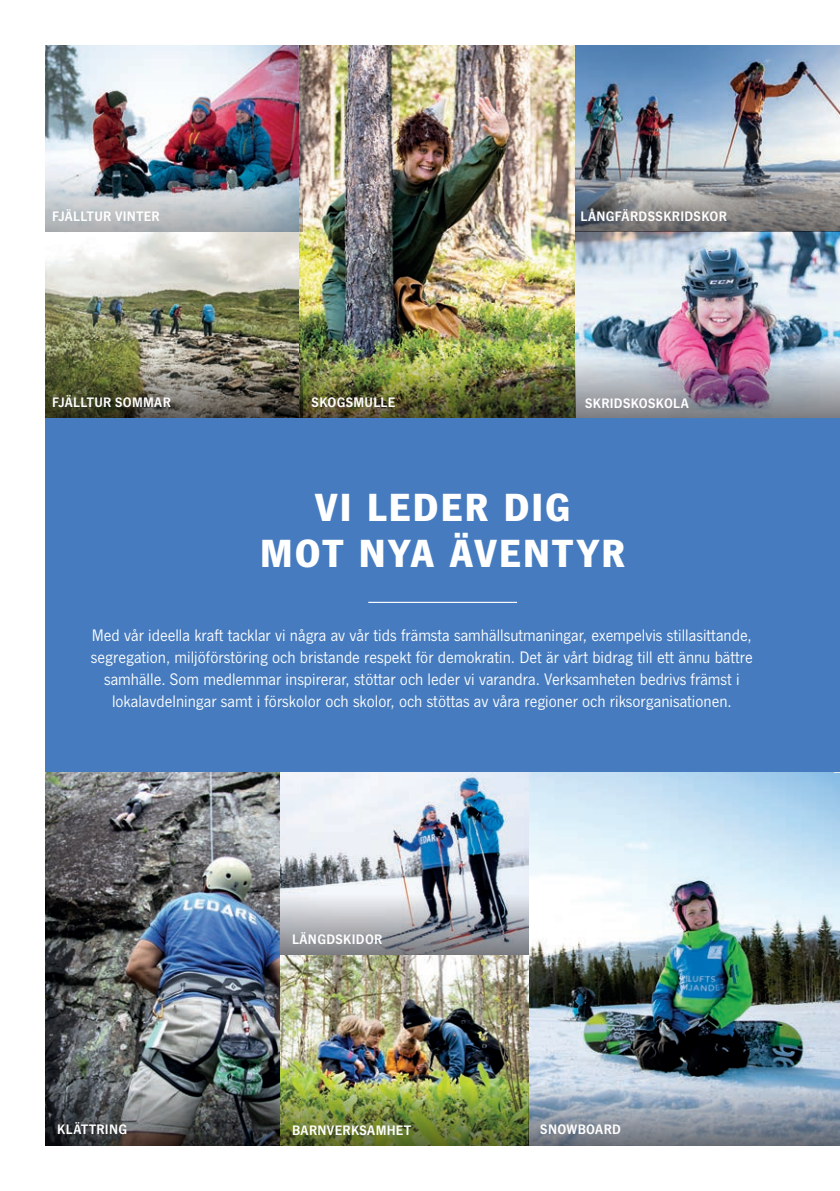
<style>
.page{position:relative;width:840px;height:1191px;background:#fff}
.page>*{position:absolute;margin:0;border:0;box-sizing:border-box;transform-origin:0 0}
.Rubrik{font:900 40px/46px "News Gothic LT Std";letter-spacing:.055em;color:#fff;text-align:center}
.Ingress{font:17px/22px "News Gothic LT Std";color:#fff;text-align:center}
.Rubrik-2{font:700 14px "News Gothic LT Std";letter-spacing:.025em;color:#fff}
</style>
<div class="page">
<img style="left:45px;top:45px;width:254px;height:312px">
<img style="left:528px;top:772px;width:311px;height:311px">
<img style="left:45px;top:772px;width:235px;height:311px">
<img style="left:280px;top:772px;width:248px;height:312px">
<img style="left:299px;top:45px;width:276px;height:312px">
<img style="left:575px;top:45px;width:264px;height:312px">
<img style="left:303px;top:357px;width:272px;height:61px">
<svg style="left:45px;top:1083px;width:235px;height:62px;background:#4c5051"></svg>
<svg style="left:528px;top:1083px;width:311px;height:62px;background:#909cab"></svg>
<svg style="left:280px;top:893px;width:248px;height:61px;background:#9ea0a7"></svg>
<img style="left:280px;top:1084px;width:248px;height:61px">
<img style="left:575px;top:357px;width:264px;height:61px">
<svg style="left:575px;top:171px;width:264px;height:61px;background:#87888a"></svg>
<img style="left:45px;top:171px;width:258px;height:61px">
<svg style="left:45px;top:357px;width:258px;height:61px;background:#605f49"></svg>
<div style="left:45px;top:418px;width:794px;height:354px;background:#467cbf"></div>
<hr style="left:368px;top:602px;width:149px;height:1px;background:#fff">
<p class="Rubrik-2" style="left:52px;top:208px;width:109px">FJÄLLTUR VINTER</p>
<p class="Rubrik-2" style="left:580px;top:208px;width:148px">LÅNGFÄRDSSKRIDSKOR</p>
<p class="Rubrik-2" style="left:52px;top:395px;width:120px">FJÄLLTUR SOMMAR</p>
<p class="Rubrik-2" style="left:311px;top:395px;width:85px">SKOGSMULLE</p>
<p class="Rubrik-2" style="left:584px;top:395px;width:105px">SKRIDSKOSKOLA</p>
<p class="Rubrik" style="left:260px;top:484px;width:366px">VI LEDER DIG<br>MOT NYA ÄVENTYR</p>
<p class="Ingress" style="left:91px;top:624px;width:663px">Med vår ideella kraft tacklar vi några av vår tids främsta samhällsutmaningar, exempelvis stillasittande, segregation, miljöförstöring och bristande respekt för demokratin. Det är vårt bidrag till ett ännu bättre samhälle. Som medlemmar inspirerar, stöttar och leder vi varandra. Verksamheten bedrivs främst i lokalavdelningar samt i förskolor och skolor, och stöttas av våra regioner och riksorganisationen.</p>
<p class="Rubrik-2" style="left:292px;top:931px;width:92px">LÄNGDSKIDOR</p>
<p class="Rubrik-2" style="left:57px;top:1121px;width:71px">KLÄTTRING</p>
<p class="Rubrik-2" style="left:540px;top:1121px;width:82px">SNOWBOARD</p>
<p class="Rubrik-2" style="left:292px;top:1122px;width:120px">BARNVERKSAMHET</p>
</div>
